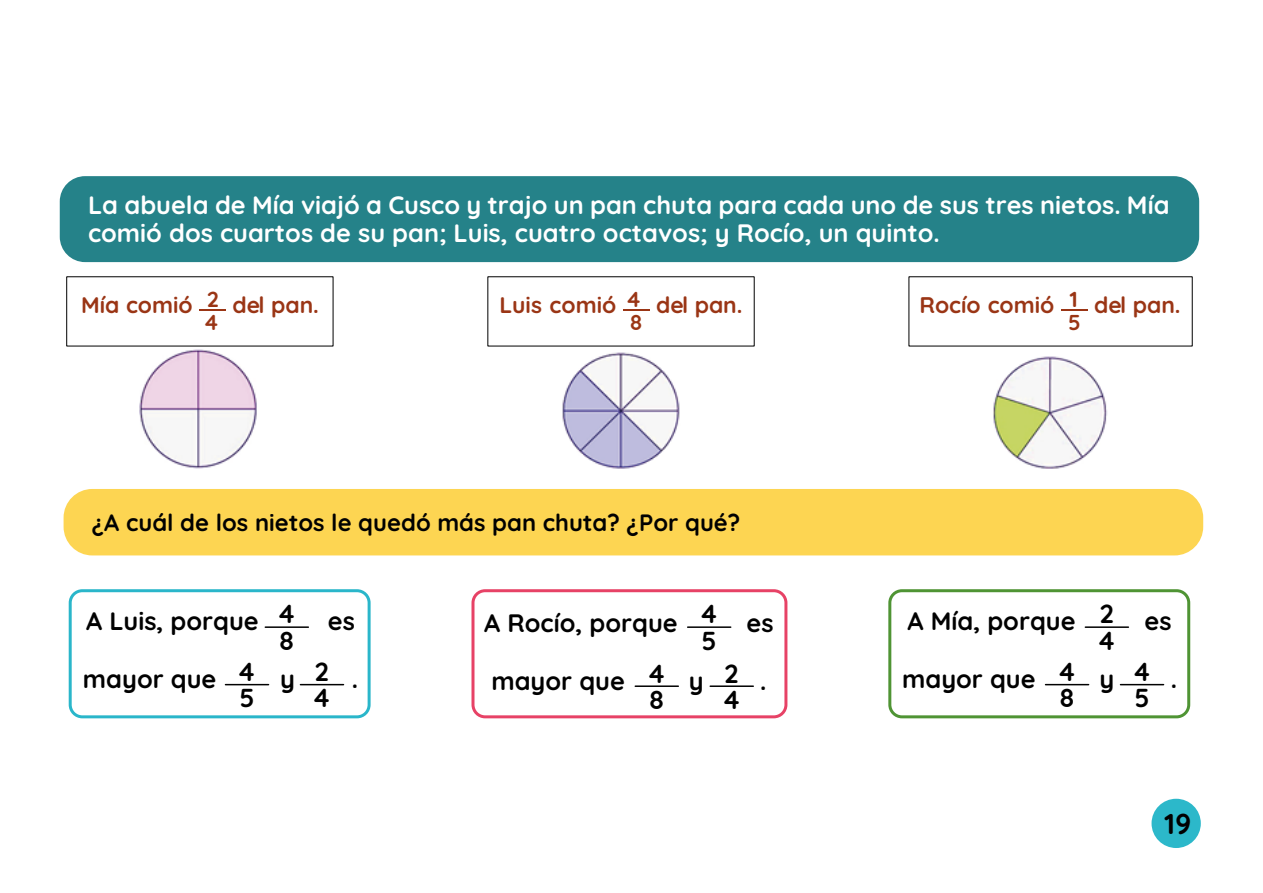
<style>
.page{position:relative;width:1263px;height:893px;background:#fff}
.page>*{position:absolute;margin:0;border:0;box-sizing:border-box;transform-origin:0 0}
.t1{font:700 28.65px "Quicksand";color:#010101}
.t2{font:700 26.1px/26.1px "Quicksand";color:#010101}
.t3{font:700 25.2px/28.3px "Quicksand";color:#fff}
.t4{font:700 25.2px "Quicksand";color:#010101}
.t5{font:700 23.7px "Quicksand";color:#010101}
.t6{font:700 22.65px "Quicksand";color:#9a3515}
.t7{font:700 21.75px "Quicksand";color:#9a3515}
.s1{color:#fff}
</style>
<div class="page">
<div style="left:1151px;top:799px;width:50px;height:49px;background:#2cb8ca;border-radius:50%"></div>
<hr style="left:200px;top:309px;width:26px;height:2px;background:#9a3515">
<img style="left:139px;top:349px;width:118px;height:120px">
<hr style="left:623px;top:309px;width:26px;height:2px;background:#9a3515">
<img style="left:562px;top:352px;width:118px;height:117px">
<hr style="left:1061px;top:309px;width:26px;height:2px;background:#9a3515">
<img style="left:993px;top:356px;width:114px;height:113px">
<div style="left:60px;top:176px;width:1139px;height:86px;background:#258289;border-radius:25px"></div>
<div style="left:64px;top:489px;width:1139px;height:66px;background:#fdd552;border-radius:29px"></div>
<div style="left:69px;top:589px;width:302px;height:129px;border:3px solid #2ab6ca;border-radius:12px"></div>
<hr style="left:265px;top:626px;width:43px;height:2px;background:#010101">
<hr style="left:225px;top:684px;width:44px;height:1px;background:#010101">
<hr style="left:300px;top:684px;width:43px;height:1px;background:#010101">
<div style="left:888px;top:589px;width:302px;height:129px;border:3px solid #4f9434;border-radius:12px"></div>
<hr style="left:1085px;top:626px;width:43px;height:2px;background:#010101">
<hr style="left:1045px;top:684px;width:43px;height:1px;background:#010101">
<hr style="left:1120px;top:684px;width:43px;height:1px;background:#010101">
<div style="left:471px;top:589px;width:316px;height:129px;border:3px solid #e74266;border-radius:12px"></div>
<hr style="left:688px;top:626px;width:43px;height:2px;background:#010101">
<hr style="left:635px;top:685px;width:43px;height:2px;background:#010101">
<hr style="left:710px;top:685px;width:43px;height:2px;background:#010101">
<p class="t3" style="left:88px;top:188px;width:1083px">La abuela de Mía viajó a Cusco y trajo un pan chuta para cada uno de sus tres nietos. Mía comió dos cuartos de su pan; Luis, cuatro octavos; y Rocío, un quinto.</p>
<p class="t6" style="left:81px;top:287px;width:140px">Mía comió <sup>2</sup></p>
<p class="t7" style="left:205px;top:305px;width:14px">4</p>
<p class="t6" style="left:233px;top:287px;width:88px">del pan.</p>
<p class="t6" style="left:499px;top:287px;width:142px">Luis comió <sup>4</sup></p>
<p class="t7" style="left:630px;top:305px;width:13px">8</p>
<p class="t6" style="left:656px;top:287px;width:88px">del pan.</p>
<p class="t6" style="left:919px;top:287px;width:160px">Rocío comió <sup>1</sup></p>
<p class="t7" style="left:1068px;top:305px;width:14px">5</p>
<p class="t6" style="left:1094px;top:287px;width:88px">del pan.</p>
<p class="t5" style="left:92px;top:504px;width:650px">¿A cuál de los nietos le quedó más pan chuta? ¿Por qué?</p>
<p class="t2" style="left:279px;top:599px;width:17px">4<br>8</p>
<p class="t4" style="left:86px;top:601px;width:270px">A Luis, porque <span class="s1">aaa</span> es</p>
<p class="t4" style="left:83px;top:660px;width:135px">mayor que</p>
<p class="t4" style="left:280px;top:660px;width:16px">y</p>
<p class="t4" style="left:352px;top:660px;width:8px">.</p>
<p class="t2" style="left:239px;top:656px;width:17px">4<br>5</p>
<p class="t2" style="left:314px;top:656px;width:17px">2<br>4</p>
<p class="t2" style="left:701px;top:599px;width:17px">4<br>5</p>
<p class="t4" style="left:484px;top:603px;width:291px">A Rocío, porque <span class="s1">aaa</span> es</p>
<p class="t4" style="left:491px;top:662px;width:135px">mayor que</p>
<p class="t4" style="left:689px;top:662px;width:16px">y</p>
<p class="t4" style="left:760px;top:662px;width:8px">.</p>
<p class="t2" style="left:649px;top:658px;width:17px">4<br>8</p>
<p class="t2" style="left:724px;top:658px;width:17px">2<br>4</p>
<p class="t2" style="left:1099px;top:599px;width:17px">2<br>4</p>
<p class="t4" style="left:907px;top:601px;width:266px">A Mía, porque <span class="s1">aaa</span> es</p>
<p class="t4" style="left:902px;top:660px;width:135px">mayor que</p>
<p class="t4" style="left:1099px;top:660px;width:16px">y</p>
<p class="t4" style="left:1171px;top:660px;width:8px">.</p>
<p class="t2" style="left:1059px;top:656px;width:17px">4<br>8</p>
<p class="t2" style="left:1134px;top:656px;width:17px">4<br>5</p>
<p class="t1" style="left:1164px;top:801px;width:29px">19</p>
</div>
